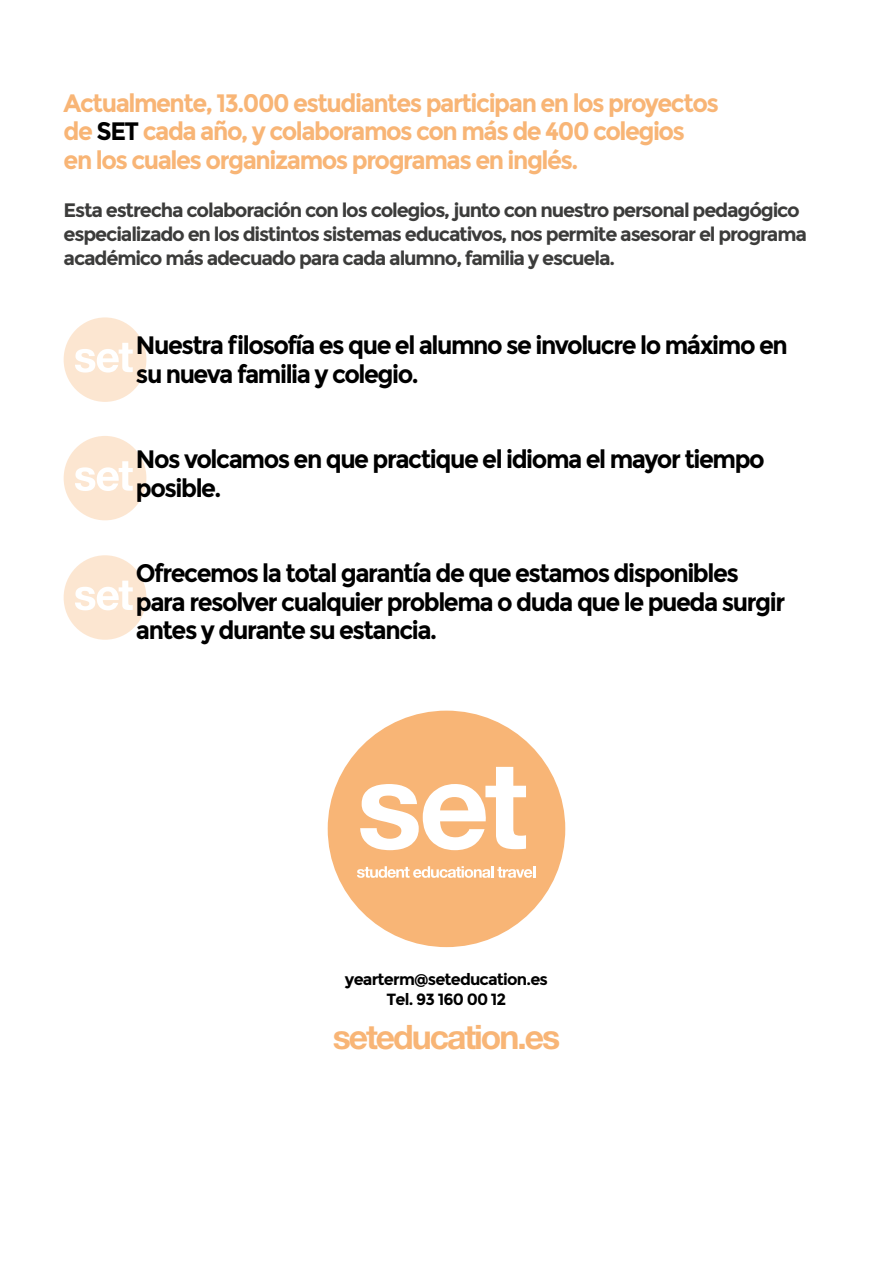
<style>
.page{position:relative;width:893px;height:1263px;background:#fff}
.page>*{position:absolute;margin:0;border:0;box-sizing:border-box;transform-origin:0 0}
.t1{font:700 33.75px "Helvetica Neue LT Std";letter-spacing:-.06em;color:#f8b576}
.t2{font:700 25.2px/28.5px "Montserrat";letter-spacing:-.06em;color:#000;scale:.95 1}
.t3{font:700 25.2px/28.5px "Montserrat";letter-spacing:-.06em;color:#f8b576;scale:.95 1}
.t4{font:700 19.5px/24px "Montserrat";letter-spacing:-.06em;color:#3c3c3b}
.t5{font:700 16.2px/19.5px "Montserrat";letter-spacing:-.05em;color:#000;text-align:center}
.s1{color:#000}
</style>
<div class="page">
<div style="left:64px;top:317px;width:82px;height:85px;background:#fce6d1;border-radius:50%"></div>
<svg style="left:75px;top:343px;width:58px;height:30px"></svg>
<div style="left:64px;top:436px;width:82px;height:84px;background:#fce6d1;border-radius:50%"></div>
<svg style="left:75px;top:461px;width:58px;height:30px"></svg>
<div style="left:64px;top:555px;width:82px;height:85px;background:#fce6d1;border-radius:50%"></div>
<svg style="left:75px;top:581px;width:58px;height:29px"></svg>
<div style="left:328px;top:711px;width:237px;height:236px;background:#f8b576;border-radius:50%"></div>
<svg style="left:360px;top:767px;width:166px;height:83px"></svg>
<svg style="left:357px;top:866px;width:178px;height:12px"></svg>
<p class="t3" style="left:64px;top:89px;width:691px">Actualmente, 13.000 estudiantes participan en los proyectos de <span class="s1">SET</span> cada año, y colaboramos con más de 400 colegios en los cuales organizamos programas en inglés.</p>
<p class="t4" style="left:64px;top:198px;width:745px">Esta estrecha colaboración con los colegios, junto con nuestro personal pedagógico especializado en los distintos sistemas educativos, nos permite asesorar el programa académico más adecuado para cada alumno, familia y escuela.</p>
<p class="t2" style="left:136px;top:331px;width:688px">Nuestra filosofía es que el alumno se involucre lo máximo en su nueva familia y colegio.</p>
<p class="t2" style="left:136px;top:445px;width:663px">Nos volcamos en que practique el idioma el mayor tiempo posible.</p>
<p class="t2" style="left:136px;top:559px;width:685px">Ofrecemos la total garantía de que estamos disponibles para resolver cualquier problema o duda que le pueda surgir antes y durante su estancia.</p>
<p class="t5" style="left:345px;top:970px;width:205px">yearterm@seteducation.es<br>Tel. 93 160 00 12</p>
<h1 class="t1" style="left:333px;top:1016px;width:229px">seteducation.es</h1>
</div>
